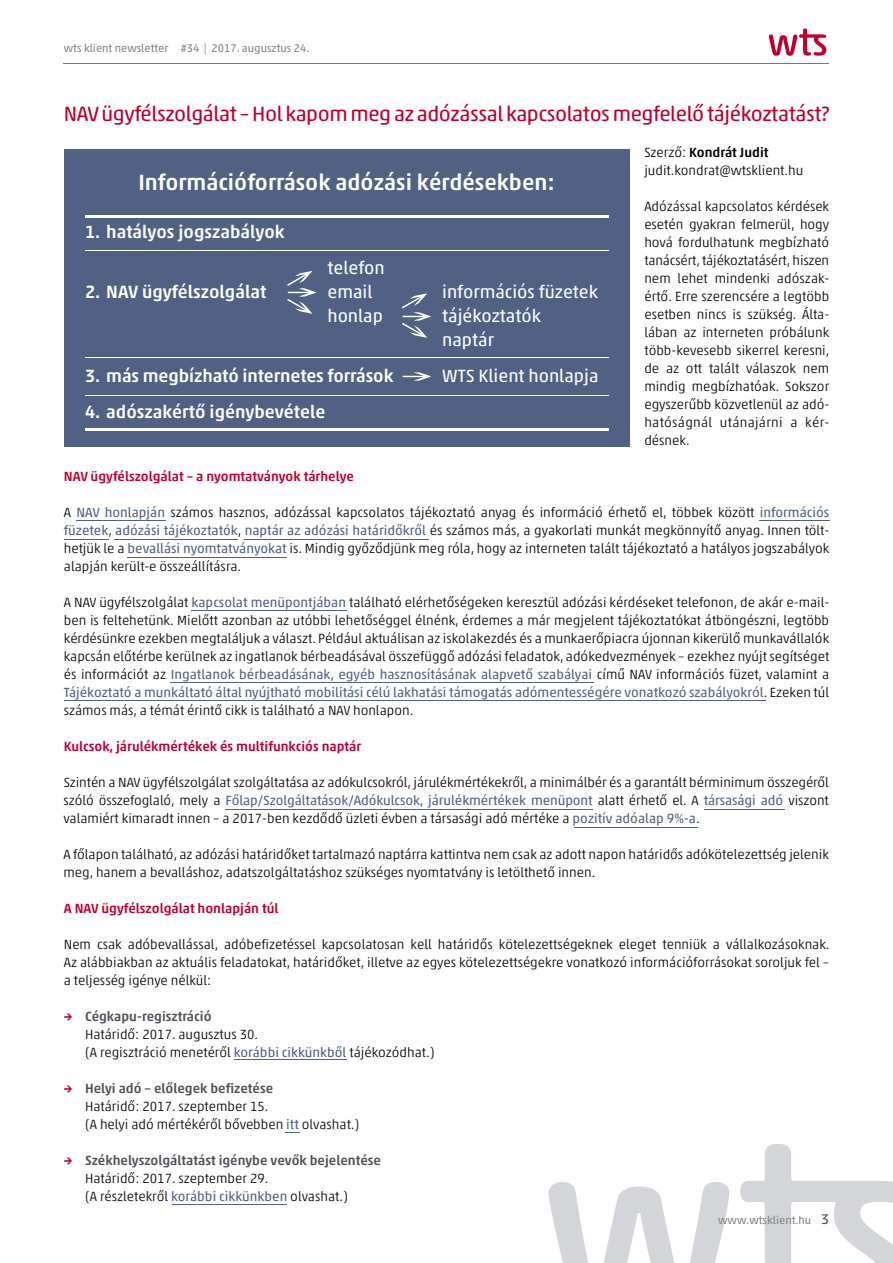
<style>
.page{position:relative;width:893px;height:1263px;background:#fff}
.page>*{position:absolute;margin:0;border:0;box-sizing:border-box;transform-origin:0 0}
.t1{font:500 22.5px "Akko Pro";color:#fff}
.t2{font:21px "Akko Rounded Pro";letter-spacing:-.02em;color:#be002d}
.t3{font:500 18px "Akko Pro";color:#fff}
.t4{font:18px "Akko Pro";color:#fff}
.t5{font:300 13.5px/18px "Akko Pro";color:#000}
.t6{font:500 13.5px "Akko Pro";color:#be002d}
.t7{font:11.25px "Akko Pro";color:#838589}
.s1{font-weight:500}
.s2{font-weight:400;color:#516184}
.s3{font-weight:500;color:#be002d}
.s4{font-weight:500;color:#4e5157}
.s5{font-size:14.25px;color:#4e5157}
.s6{font-weight:400}
</style>
<div class="page">
<hr style="left:77px;top:520px;width:89px;height:1px;background:#516184">
<hr style="left:759px;top:520px;width:70px;height:1px;background:#516184">
<hr style="left:64px;top:539px;width:44px;height:1px;background:#516184">
<hr style="left:115px;top:539px;width:123px;height:1px;background:#516184">
<hr style="left:244px;top:539px;width:185px;height:1px;background:#516184">
<hr style="left:128px;top:557px;width:159px;height:1px;background:#516184">
<hr style="left:191px;top:610px;width:156px;height:1px;background:#516184">
<hr style="left:170px;top:682px;width:423px;height:1px;background:#516184">
<hr style="left:64px;top:700px;width:701px;height:1px;background:#516184">
<hr style="left:225px;top:809px;width:368px;height:1px;background:#516184">
<hr style="left:234px;top:1059px;width:113px;height:1px;background:#516184">
<svg style="left:549px;top:1182px;width:180px;height:81px"></svg>
<svg style="left:740px;top:1144px;width:153px;height:119px"></svg>
<svg style="left:769px;top:29px;width:57px;height:27px"></svg>
<hr style="left:64px;top:64px;width:765px;height:1px;background:#d24d6c">
<svg style="left:285px;top:1132px;width:15px;height:1px"></svg>
<hr style="left:172px;top:1204px;width:115px;height:1px;background:#516184">
<hr style="left:704px;top:809px;width:80px;height:1px;background:#516184">
<div style="left:64px;top:149px;width:565px;height:297px;background:#516184"></div>
<hr style="left:85px;top:216px;width:523px;height:2px;background:#fff">
<hr style="left:85px;top:428px;width:523px;height:3px;background:#fff">
<hr style="left:85px;top:250px;width:523px;height:1px;background:#fff">
<hr style="left:85px;top:357px;width:523px;height:1px;background:#fff">
<hr style="left:85px;top:395px;width:523px;height:1px;background:#fff">
<hr style="left:574px;top:827px;width:123px;height:1px;background:#516184">
<p class="t7" style="left:64px;top:42px;width:247px">wts klient newsletter #34 | 2017. augusztus 24.</p>
<h2 class="t2" style="left:64px;top:101px;width:767px">NAV ügyfélszolgálat – Hol kapom meg az adózással kapcsolatos megfelelő tájékoztatást?</h2>
<p class="t5" style="left:644px;top:143px;width:160px">Szerző: <span class="s1">Kondrát Judit </span>judit.kondrat@wtsklient.hu</p>
<p class="t5" style="left:644px;top:197px;width:187px;text-align:justify">Adózással kapcsolatos kérdések esetén gyakran felmerül, hogy hová fordulhatunk megbízható tanácsért, tájékoztatásért, hiszen nem lehet mindenki adószak&shy;értő. Erre szerencsére a legtöbb esetben nincs is szükség. Álta&shy;lában az interneten próbálunk több-kevesebb sikerrel keresni, de az ott talált válaszok nem mindig megbízhatóak. Sokszor egyszerűbb közvetlenül az adó&shy;hatóságnál utánajárni a kér&shy;désnek.</p>
<p class="t6" style="left:64px;top:468px;width:292px">NAV ügyfélszolgálat – a nyomtatványok tárhelye</p>
<p class="t5" style="left:64px;top:503px;width:767px;text-align:justify">A <span class="s2">NAV honlapján</span> számos hasznos, adózással kapcsolatos tájékoztató anyag és információ érhető el, többek között <span class="s2">információs füzetek</span>, <span class="s2">adózási tájékoztatók</span>, <span class="s2">naptár az adózási határidőkről</span> és számos más, a gyakorlati munkát megkönnyítő anyag. Innen tölt&shy;hetjük le a <span class="s2">bevallási nyomtatványokat</span> is. Mindig győződjünk meg róla, hogy az interneten talált tájékoztató a hatályos jogszabályok alapján került-e összeállításra.</p>
<p class="t5" style="left:64px;top:593px;width:767px;text-align:justify">A NAV ügyfélszolgálat <span class="s2">kapcsolat menüpontjában</span> található elérhetőségeken keresztül adózási kérdéseket telefonon, de akár e-mail&shy;ben is feltehetünk. Mielőtt azonban az utóbbi lehetőséggel élnénk, érdemes a már megjelent tájékoztatókat átböngészni, legtöbb kérdésünkre ezekben megtaláljuk a választ. Például aktuálisan az iskolakezdés és a munkaerőpiacra újonnan kikerülő munkavállalók kapcsán előtérbe kerülnek az ingatlanok bérbeadásával összefüggő adózási feladatok, adókedvezmények – ezekhez nyújt segítséget és információt az <span class="s2">Ingatlanok bérbeadásának, egyéb hasznosításának alapvető szabályai</span> című NAV információs füzet, valamint a <span class="s2">Tájékoztató a munkáltató által nyújtható mobilitási célú lakhatási támogatás adómentességére vonatkozó szabályokról</span>. Ezeken túl számos más, a témát érintő cikk is található a NAV honlapon.</p>
<p class="t6" style="left:64px;top:738px;width:299px">Kulcsok, járulékmértékek és multifunkciós naptár</p>
<p class="t5" style="left:63px;top:773px;width:767px;text-align:justify">Szintén a NAV ügyfélszolgálat szolgáltatása az adókulcsokról, járulékmértékekről, a minimálbér és a garantált bérminimum összegéről szóló összefoglaló, mely a <span class="s2">Főlap/Szolgáltatások/Adókulcsok, járulékmértékek menüpont</span> alatt érhető el. A <span class="s2">társasági adó</span> viszont valamiért kimaradt innen – a 2017-ben kezdődő üzleti évben a társasági adó mértéke a <span class="s2">pozitív adóalap 9%-a</span>.</p>
<p class="t5" style="left:63px;top:845px;width:767px">A főlapon található, az adózási határidőket tartalmazó naptárra kattintva nem csak az adott napon határidős adókötelezettség jelenik meg, hanem a bevalláshoz, adatszolgáltatáshoz szükséges nyomtatvány is letölthető innen.</p>
<p class="t6" style="left:64px;top:900px;width:216px">A NAV ügyfélszolgálat honlapján túl</p>
<p class="t5" style="left:64px;top:935px;width:767px;text-align:justify">Nem csak adóbevallással, adóbefizetéssel kapcsolatosan kell határidős kötelezettségeknek eleget tenniük a vállalkozásoknak.<br>Az alábbiakban az aktuális feladatokat, határidőket, illetve az egyes kötelezettségekre vonatkozó információforrásokat soroljuk fel – a teljesség igénye nélkül:</p>
<p class="t5" style="left:85px;top:1007px;width:351px;text-indent:-21px"><span class="s3">→</span> <span class="s4">Cégkapu-regisztráció<br></span>Határidő: 2017. augusztus 30.<br>(A regisztráció menetéről <span class="s2">korábbi cikkünkből</span> tájékozódhat.)</p>
<p class="t5" style="left:85px;top:1079px;width:276px;text-indent:-21px"><span class="s3">→</span> <span class="s4">Helyi adó – előlegek befizetése<br></span>Határidő: 2017. szeptember 15.<br>(A helyi adó mértékéről bővebben <span class="s2">itt</span> olvashat.)</p>
<p class="t5" style="left:85px;top:1151px;width:297px;text-indent:-21px"><span class="s3">→</span> <span class="s4">Székhelyszolgáltatást igénybe vevők bejelentése<br></span>Határidő: 2017. szeptember 29.<br>(A részletekről <span class="s2">korábbi cikkünkben</span> olvashat.)</p>
<p class="t7" style="left:718px;top:1213px;width:113px">www.wtsklient.hu <span class="s5">3</span></p>
<h1 class="t1" style="left:138px;top:168px;width:418px">Információforrások adózási kérdésekben:</h1>
<h3 class="t3" style="left:85px;top:221px;width:201px">1. hatályos jogszabályok</h3>
<h3 class="t4" style="left:327px;top:257px;width:59px">telefon</h3>
<h3 class="t3" style="left:85px;top:281px;width:289px">2. NAV ügyfélszolgálat <span class="s6">→ email</span></h3>
<h3 class="t4" style="left:442px;top:281px;width:157px">információs füzetek</h3>
<h3 class="t4" style="left:327px;top:305px;width:215px">honlap → tájékoztatók</h3>
<h3 class="t4" style="left:442px;top:329px;width:53px">naptár</h3>
<h3 class="t3" style="left:85px;top:365px;width:515px">3. más megbízható internetes források <span class="s6">→ WTS Klient honlapja</span></h3>
<h3 class="t3" style="left:85px;top:401px;width:242px">4. adószakértő igénybevétele</h3>
</div>
